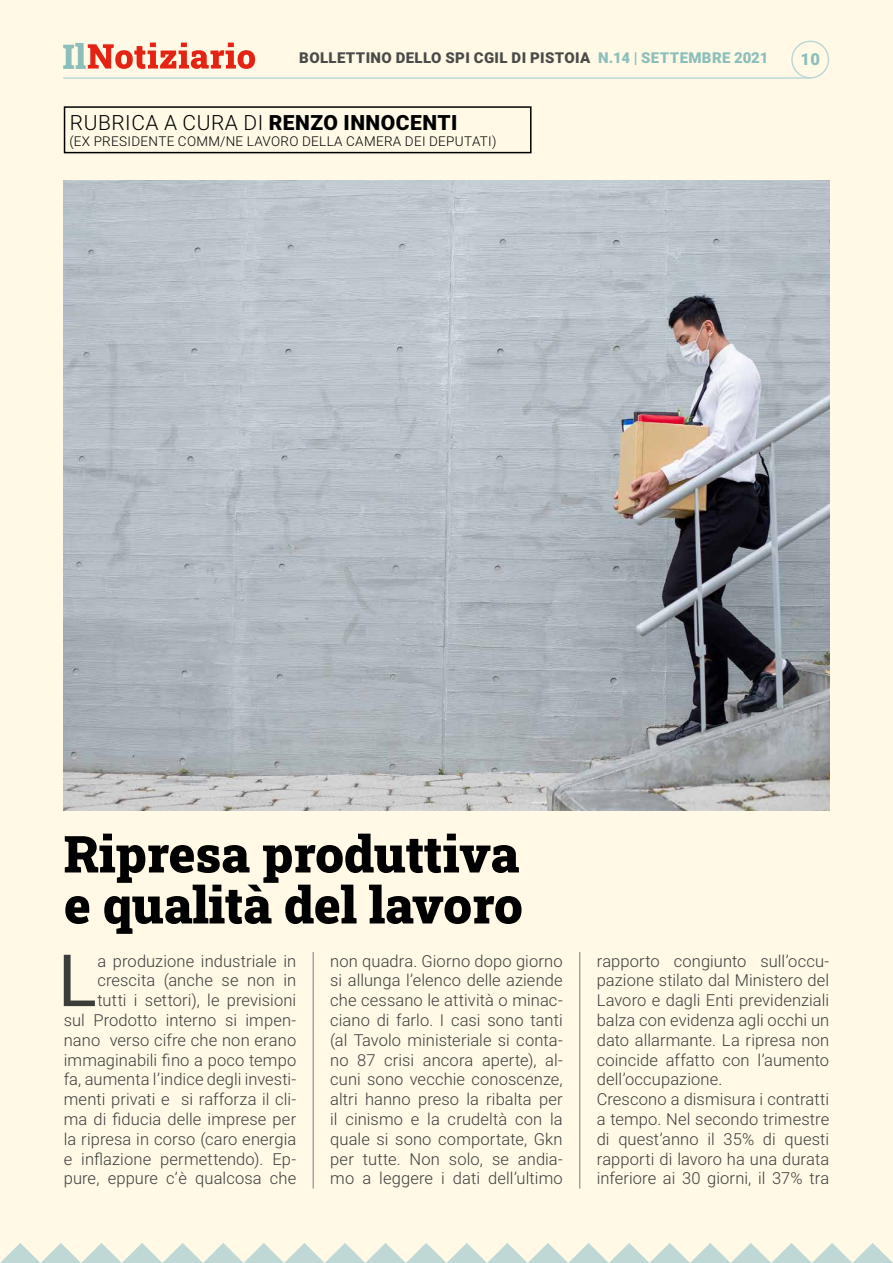
<style>
.page{position:relative;width:893px;height:1263px;background:#fff9e6}
.page>*{position:absolute;margin:0;border:0;box-sizing:border-box;transform-origin:0 0}
.t1{font:72.15px "Roboto";color:#3c3c3b}
.t2{font:900 51px/51px "Roboto Slab";letter-spacing:-.005em;color:#000}
.t3{font:300 21px "Roboto";letter-spacing:.025em;color:#000}
.t4{font:300 16.5px/19.8px "Roboto";letter-spacing:.005em;color:#3c3c3b;text-align:right}
.t5{font:900 16.5px "Roboto";color:#8cbeba}
.t6{font:900 15px "Roboto";letter-spacing:.025em;color:#4a4a49}
.t7{font:300 13.5px "Roboto";letter-spacing:.025em;color:#000}
.s1{color:#8cbeba}
.s2{font-weight:900}
</style>
<div class="page">
<svg style="left:63px;top:43px;width:192px;height:26px"></svg>
<hr style="left:63px;top:77px;width:748px;height:2px;background:#bfd8d6">
<div style="left:791px;top:41px;width:38px;height:38px;border:2px solid #bfd8d6;border-radius:50%"></div>
<img style="left:64px;top:180px;width:765px;height:630px">
<div style="left:64px;top:106px;width:467px;height:47px;border:2px solid #000"></div>
<hr style="left:313px;top:952px;width:1px;height:236px;background:#9d9d9c">
<hr style="left:579px;top:952px;width:1px;height:236px;background:#9d9d9c">
<svg style="left:0;top:1243px;width:893px;height:20px"></svg>
<p class="t6" style="left:299px;top:47px;width:471px">BOLLETTINO DELLO SPI CGIL DI PISTOIA <span class="s1">N.14 | SETTEMBRE 2021</span></p>
<p class="t5" style="left:800px;top:47px;width:21px">10</p>
<p class="t3" style="left:70px;top:107px;width:389px">RUBRICA A CURA DI <span class="s2">RENZO INNOCENTI</span></p>
<p class="t7" style="left:70px;top:132px;width:428px">(EX PRESIDENTE COMM/NE LAVORO DELLA CAMERA DEI DEPUTATI)</p>
<h2 class="t2" style="left:64px;top:827px;width:461px">Ripresa produttiva e qualità del lavoro</h2>
<p class="t4" style="left:64px;top:950px;width:234px">a produzione industriale in crescita (anche se non in<br>tutti i settori), le previsioni<br>sul Prodotto interno si impen&shy;nano verso cifre che non erano immaginabili fino a poco tempo fa, aumenta l’indice degli investi&shy;menti privati e si rafforza il cli&shy;ma di fiducia delle imprese per la ripresa in corso (caro energia e inflazione permettendo). Ep&shy;pure, eppure c’è qualcosa che</p>
<p class="t4" style="left:330px;top:950px;width:234px;text-align:justify">non quadra. Giorno dopo giorno si allunga l’elenco delle aziende che cessano le attività o minac&shy;ciano di farlo. I casi sono tanti (al Tavolo ministeriale si conta&shy;no 87 crisi ancora aperte), al&shy;cuni sono vecchie conoscenze, altri hanno preso la ribalta per il cinismo e la crudeltà con la quale si sono comportate, Gkn per tutte. Non solo, se andia&shy;mo a leggere i dati dell’ultimo</p>
<p class="t4" style="left:597px;top:950px;width:234px;text-align:left">rapporto congiunto sull’occu&shy;pazione stilato dal Ministero del<br>Lavoro e dagli Enti previdenziali balza con evidenza agli occhi un dato allarmante. La ripresa non coincide affatto con l’aumento dell’occupazione.<br>Crescono a dismisura i contratti a tempo. Nel secondo trimestre di quest’anno il 35% di questi rapporti di lavoro ha una durata inferiore ai 30 giorni, il 37% tra</p>
<h1 class="t1" style="left:58px;top:930px;width:40px">L</h1>
</div>
